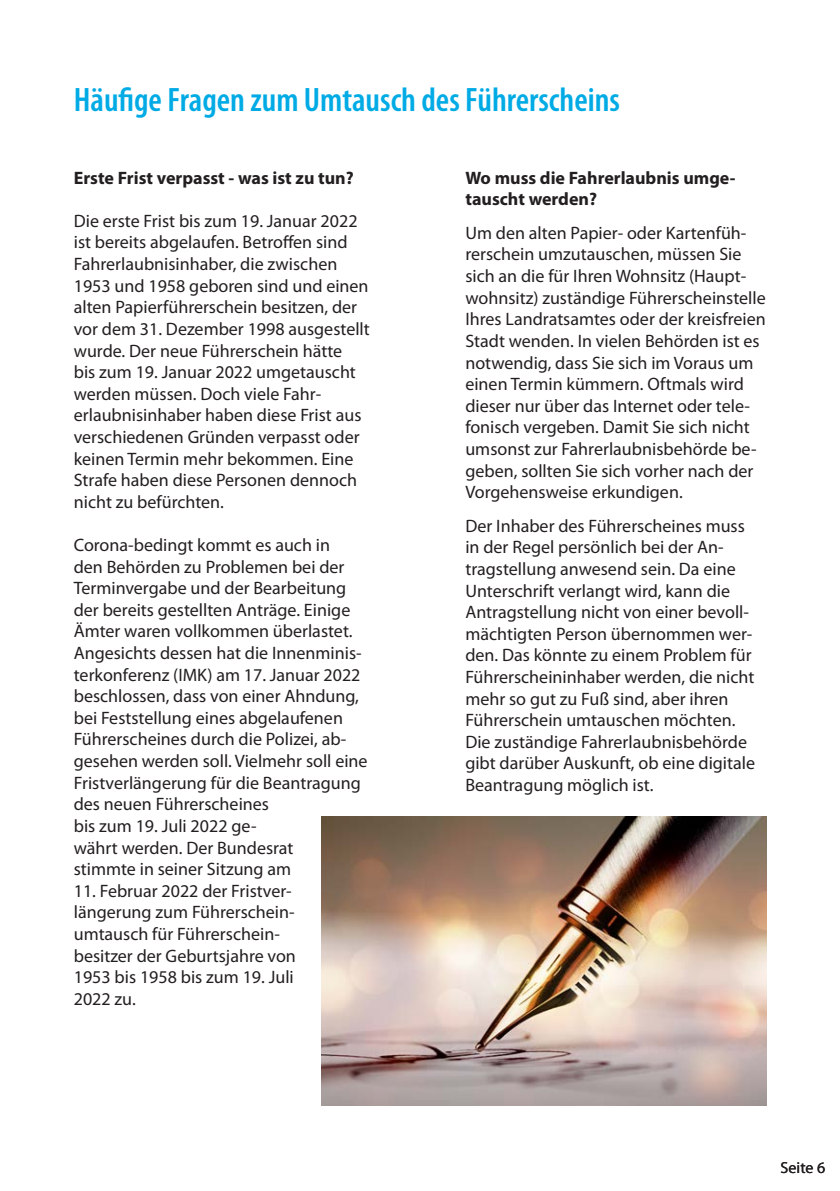
<style>
.page{position:relative;width:840px;height:1191px;background:#fff}
.page>*{position:absolute;margin:0;border:0;box-sizing:border-box;transform-origin:0 0}
.RdW_-_Ü_Kapitel{font:600 condensed 34px "Myriad Pro";color:#00abe5}
.RdW_-_S00_Fliesstext{font:18px/21.6px "Myriad Pro";color:#231f20}
.RdW_-_S00_Fliesstext-2{font:700 18px/21.6px "Myriad Pro";color:#231f20}
.t1{font:16px "Myriad Pro";color:#231f20}
</style>
<div class="page">
<img style="left:321px;top:816px;width:444px;height:290px">
<p class="RdW_-_Ü_Kapitel" style="left:74px;top:78px;width:547px">Häufige Fragen zum Umtausch des Führerscheins</p>
<p class="RdW_-_S00_Fliesstext-2" style="left:74px;top:166px;width:281px">Erste Frist verpasst - was ist zu tun?</p>
<p class="RdW_-_S00_Fliesstext" style="left:74px;top:210px;width:297px">Die erste Frist bis zum 19. Januar 2022 ist bereits abgelaufen. Betroffen sind Fahrerlaubnisinhaber, die zwischen 1953 und 1958 geboren sind und einen alten Papierführerschein besitzen, der vor dem 31. Dezember 1998 ausgestellt wurde. Der neue Führerschein hätte<br>bis zum 19. Januar 2022 umgetauscht werden müssen. Doch viele Fahr&shy;erlaubnisinhaber haben diese Frist aus verschiedenen Gründen verpasst oder keinen Termin mehr bekommen. Eine Strafe haben diese Personen dennoch nicht zu befürchten.</p>
<p class="RdW_-_S00_Fliesstext" style="left:74px;top:534px;width:295px">Corona-bedingt kommt es auch in<br>den Behörden zu Problemen bei der Terminvergabe und der Bearbeitung der bereits gestellten Anträge. Einige Ämter waren vollkommen überlastet.<br>Angesichts dessen hat die Innenminis&shy;terkonferenz (IMK) am 17. Januar 2022 beschlossen, dass von einer Ahndung, bei Feststellung eines abgelaufenen Führerscheines durch die Polizei, ab&shy;gesehen werden soll. Vielmehr soll eine Fristverlängerung für die Beantragung des neuen Führerscheines<br>bis zum 19. Juli 2022 ge-<br>währt werden. Der Bundesrat<br>stimmte in seiner Sitzung am</p>
<p class="RdW_-_S00_Fliesstext" style="left:74px;top:879px;width:223px">11. Februar 2022 der Fristver&shy;längerung zum Führerschein&shy;umtausch für Führerschein&shy;besitzer der Geburtsjahre von<br>1953 bis 1958 bis zum 19. Juli<br>2022 zu.</p>
<p class="RdW_-_S00_Fliesstext-2" style="left:465px;top:166px;width:272px">Wo muss die Fahrerlaubnis umge&shy;tauscht werden?</p>
<p class="RdW_-_S00_Fliesstext" style="left:465px;top:222px;width:302px">Um den alten Papier- oder Kartenfüh&shy;rerschein umzutauschen, müssen Sie sich an die für Ihren Wohnsitz (Haupt&shy;wohnsitz) zuständige Führerscheinstelle Ihres Landratsamtes oder der kreisfreien Stadt wenden. In vielen Behörden ist es notwendig, dass Sie sich im Voraus um einen Termin kümmern. Oftmals wird dieser nur über das Internet oder tele&shy;fonisch vergeben. Damit Sie sich nicht umsonst zur Fahrerlaubnisbehörde be&shy;geben, sollten Sie sich vorher nach der Vorgehensweise erkundigen.</p>
<p class="RdW_-_S00_Fliesstext" style="left:465px;top:514px;width:291px">Der Inhaber des Führerscheines muss in der Regel persönlich bei der An&shy;tragstellung anwesend sein. Da eine Unterschrift verlangt wird, kann die Antragstellung nicht von einer bevoll&shy;mächtigten Person übernommen wer&shy;den. Das könnte zu einem Problem für Führerscheininhaber werden, die nicht mehr so gut zu Fuß sind, aber ihren Führerschein umtauschen möchten.<br>Die zuständige Fahrerlaubnisbehörde gibt darüber Auskunft, ob eine digitale Beantragung möglich ist.</p>
<p class="t1" style="left:780px;top:1157px;width:46px">Seite 6</p>
</div>
